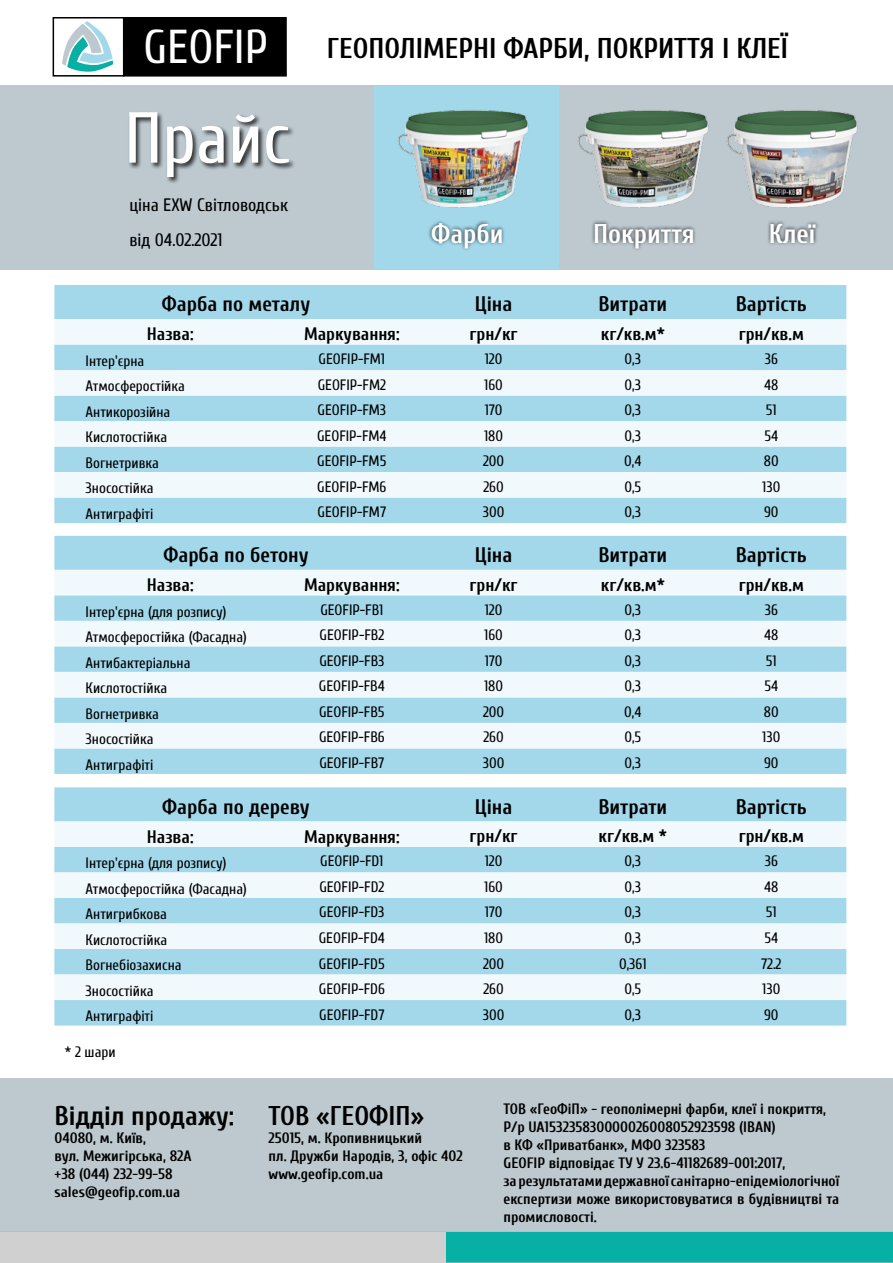
<style>
.page{position:relative;width:893px;height:1263px;background:#fff}
.page>*{position:absolute;margin:0;border:0;box-sizing:border-box;transform-origin:0 0}
.t1{font:72px "Cuprum";color:#fff}
.t2{font:47.4px "Cuprum";color:#fff}
.t3{font:700 28.5px "Cuprum";color:#000}
.t4{font:700 27px "Cuprum";color:#000}
.t5{font:700 27px "Cuprum";color:#fff}
.t6{font:700 21px "Cuprum";color:#000}
.t7{font:700 18px "Cuprum";color:#000}
.t8{font:18px "Cuprum";color:#000}
.t9{font:15px "Cuprum";color:#000}
.t10{font:700 15px/18px "Cuprum";color:#000}
</style>
<div class="page">
<div style="left:0;top:86px;width:893px;height:184px;background:#bdc8cf"></div>
<div style="left:374px;top:86px;width:185px;height:183px;background:#a3d8ea"></div>
<div style="left:124px;top:18px;width:162px;height:58px;background:#000"></div>
<div style="left:123px;top:17px;width:164px;height:60px;border:2px solid #000"></div>
<div style="left:53px;top:17px;width:71px;height:60px;border:2px solid #000"></div>
<svg style="left:62px;top:21px;width:51px;height:51px"></svg>
<img style="left:397px;top:110px;width:132px;height:98px">
<img style="left:727px;top:110px;width:131px;height:98px">
<img style="left:578px;top:110px;width:131px;height:98px">
<div style="left:0;top:1078px;width:893px;height:184px;background:#bdc8cf"></div>
<div style="left:446px;top:1232px;width:447px;height:30px;background:#08afa4"></div>
<div style="left:1px;top:1232px;width:445px;height:30px;background:#d0d0d0"></div>
<div style="left:54px;top:285px;width:792px;height:740px;background:#a3d8ea"></div>
<svg style="left:54px;top:319px;width:792px;height:681px"></svg>
<div style="left:427px;top:220px;width:393px;height:32px;background:#000;opacity:.75"></div>
<div style="left:128px;top:112px;width:168px;height:72px;background:#000;opacity:.75"></div>
<h2 class="t2" style="left:144px;top:13px;width:126px">GEOFIP</h2>
<h1 class="t1" style="left:124px;top:87px;width:167px">Прайс</h1>
<p class="t8" style="left:129px;top:192px;width:160px">ціна EXW Світловодськ</p>
<p class="t8" style="left:129px;top:227px;width:95px">від 04.02.2021</p>
<h3 class="t3" style="left:327px;top:27px;width:463px">ГЕОПОЛІМЕРНІ ФАРБИ, ПОКРИТТЯ І КЛЕЇ</h3>
<h3 class="t5" style="left:431px;top:213px;width:74px">Фарби</h3>
<h3 class="t5" style="left:593px;top:213px;width:103px">Покриття</h3>
<h3 class="t5" style="left:769px;top:213px;width:48px">Клеї</h3>
<h3 class="t6" style="left:162px;top:289px;width:150px">Фарба по металу</h3>
<h3 class="t6" style="left:475px;top:289px;width:39px">Ціна</h3>
<h3 class="t6" style="left:598px;top:289px;width:70px">Витрати</h3>
<h3 class="t6" style="left:736px;top:289px;width:73px">Вартість</h3>
<p class="t7" style="left:147px;top:320px;width:48px">Назва:</p>
<p class="t7" style="left:304px;top:320px;width:97px">Маркування:</p>
<p class="t7" style="left:470px;top:320px;width:49px">грн/кг</p>
<p class="t7" style="left:601px;top:320px;width:65px">кг/кв.м*</p>
<p class="t7" style="left:739px;top:320px;width:67px">грн/кв.м</p>
<p class="t9" style="left:86px;top:350px;width:60px">Інтер'єрна</p>
<p class="t9" style="left:319px;top:348px;width:68px">GEOFIP-FM1</p>
<p class="t9" style="left:485px;top:348px;width:19px">120</p>
<p class="t9" style="left:625px;top:348px;width:18px">0,3</p>
<p class="t9" style="left:765px;top:348px;width:15px">36</p>
<p class="t9" style="left:86px;top:375px;width:101px">Атмосферостійка</p>
<p class="t9" style="left:318px;top:374px;width:70px">GEOFIP-FM2</p>
<p class="t9" style="left:484px;top:374px;width:20px">160</p>
<p class="t9" style="left:625px;top:374px;width:18px">0,3</p>
<p class="t9" style="left:764px;top:374px;width:16px">48</p>
<p class="t9" style="left:86px;top:401px;width:86px">Антикорозійна</p>
<p class="t9" style="left:318px;top:399px;width:70px">GEOFIP-FM3</p>
<p class="t9" style="left:485px;top:399px;width:19px">170</p>
<p class="t9" style="left:625px;top:399px;width:18px">0,3</p>
<p class="t9" style="left:766px;top:399px;width:12px">51</p>
<p class="t9" style="left:86px;top:426px;width:83px">Кислотостійка</p>
<p class="t9" style="left:317px;top:425px;width:71px">GEOFIP-FM4</p>
<p class="t9" style="left:484px;top:425px;width:21px">180</p>
<p class="t9" style="left:625px;top:425px;width:18px">0,3</p>
<p class="t9" style="left:764px;top:425px;width:15px">54</p>
<p class="t9" style="left:86px;top:452px;width:75px">Вогнетривка</p>
<p class="t9" style="left:317px;top:450px;width:71px">GEOFIP-FM5</p>
<p class="t9" style="left:483px;top:450px;width:23px">200</p>
<p class="t9" style="left:624px;top:450px;width:19px">0,4</p>
<p class="t9" style="left:764px;top:450px;width:16px">80</p>
<p class="t9" style="left:86px;top:477px;width:69px">Зносостійка</p>
<p class="t9" style="left:317px;top:476px;width:71px">GEOFIP-FM6</p>
<p class="t9" style="left:483px;top:476px;width:22px">260</p>
<p class="t9" style="left:624px;top:476px;width:18px">0,5</p>
<p class="t9" style="left:762px;top:476px;width:20px">130</p>
<p class="t9" style="left:86px;top:503px;width:69px">Антиграфіті</p>
<p class="t9" style="left:318px;top:501px;width:70px">GEOFIP-FM7</p>
<p class="t9" style="left:483px;top:501px;width:23px">300</p>
<p class="t9" style="left:625px;top:501px;width:18px">0,3</p>
<p class="t9" style="left:764px;top:501px;width:16px">90</p>
<h3 class="t6" style="left:163px;top:539px;width:147px">Фарба по бетону</h3>
<h3 class="t6" style="left:475px;top:539px;width:39px">Ціна</h3>
<h3 class="t6" style="left:598px;top:539px;width:70px">Витрати</h3>
<h3 class="t6" style="left:736px;top:539px;width:73px">Вартість</h3>
<p class="t7" style="left:147px;top:571px;width:48px">Назва:</p>
<p class="t7" style="left:304px;top:571px;width:97px">Маркування:</p>
<p class="t7" style="left:470px;top:571px;width:49px">грн/кг</p>
<p class="t7" style="left:601px;top:571px;width:65px">кг/кв.м*</p>
<p class="t7" style="left:739px;top:571px;width:67px">грн/кв.м</p>
<p class="t9" style="left:86px;top:601px;width:142px">Інтер'єрна (для розпису)</p>
<p class="t9" style="left:320px;top:599px;width:64px">GEOFIP-FB1</p>
<p class="t9" style="left:485px;top:599px;width:19px">120</p>
<p class="t9" style="left:625px;top:599px;width:18px">0,3</p>
<p class="t9" style="left:765px;top:599px;width:15px">36</p>
<p class="t9" style="left:86px;top:626px;width:163px">Атмосферостійка (Фасадна)</p>
<p class="t9" style="left:320px;top:624px;width:66px">GEOFIP-FB2</p>
<p class="t9" style="left:484px;top:624px;width:20px">160</p>
<p class="t9" style="left:625px;top:624px;width:18px">0,3</p>
<p class="t9" style="left:764px;top:624px;width:16px">48</p>
<p class="t9" style="left:86px;top:652px;width:106px">Антибактеріальна</p>
<p class="t9" style="left:319px;top:650px;width:67px">GEOFIP-FB3</p>
<p class="t9" style="left:485px;top:650px;width:19px">170</p>
<p class="t9" style="left:625px;top:650px;width:18px">0,3</p>
<p class="t9" style="left:766px;top:650px;width:12px">51</p>
<p class="t9" style="left:86px;top:677px;width:83px">Кислотостійка</p>
<p class="t9" style="left:319px;top:675px;width:67px">GEOFIP-FB4</p>
<p class="t9" style="left:484px;top:675px;width:21px">180</p>
<p class="t9" style="left:625px;top:675px;width:18px">0,3</p>
<p class="t9" style="left:764px;top:675px;width:15px">54</p>
<p class="t9" style="left:86px;top:703px;width:75px">Вогнетривка</p>
<p class="t9" style="left:319px;top:701px;width:67px">GEOFIP-FB5</p>
<p class="t9" style="left:483px;top:701px;width:23px">200</p>
<p class="t9" style="left:624px;top:701px;width:19px">0,4</p>
<p class="t9" style="left:764px;top:701px;width:16px">80</p>
<p class="t9" style="left:86px;top:728px;width:69px">Зносостійка</p>
<p class="t9" style="left:319px;top:726px;width:67px">GEOFIP-FB6</p>
<p class="t9" style="left:483px;top:726px;width:22px">260</p>
<p class="t9" style="left:624px;top:726px;width:18px">0,5</p>
<p class="t9" style="left:762px;top:726px;width:20px">130</p>
<p class="t9" style="left:86px;top:754px;width:69px">Антиграфіті</p>
<p class="t9" style="left:319px;top:752px;width:66px">GEOFIP-FB7</p>
<p class="t9" style="left:483px;top:752px;width:23px">300</p>
<p class="t9" style="left:625px;top:752px;width:18px">0,3</p>
<p class="t9" style="left:764px;top:752px;width:16px">90</p>
<h3 class="t6" style="left:162px;top:791px;width:149px">Фарба по дереву</h3>
<h3 class="t6" style="left:475px;top:791px;width:39px">Ціна</h3>
<h3 class="t6" style="left:598px;top:791px;width:70px">Витрати</h3>
<h3 class="t6" style="left:736px;top:791px;width:73px">Вартість</h3>
<p class="t7" style="left:147px;top:823px;width:48px">Назва:</p>
<p class="t7" style="left:304px;top:823px;width:97px">Маркування:</p>
<p class="t7" style="left:470px;top:823px;width:49px">грн/кг</p>
<p class="t7" style="left:599px;top:823px;width:70px">кг/кв.м *</p>
<p class="t7" style="left:739px;top:823px;width:67px">грн/кв.м</p>
<p class="t9" style="left:86px;top:852px;width:142px">Інтер'єрна (для розпису)</p>
<p class="t9" style="left:320px;top:850px;width:65px">GEOFIP-FD1</p>
<p class="t9" style="left:485px;top:850px;width:19px">120</p>
<p class="t9" style="left:625px;top:850px;width:18px">0,3</p>
<p class="t9" style="left:765px;top:850px;width:15px">36</p>
<p class="t9" style="left:86px;top:878px;width:163px">Атмосферостійка (Фасадна)</p>
<p class="t9" style="left:319px;top:876px;width:66px">GEOFIP-FD2</p>
<p class="t9" style="left:484px;top:876px;width:20px">160</p>
<p class="t9" style="left:625px;top:876px;width:18px">0,3</p>
<p class="t9" style="left:764px;top:876px;width:16px">48</p>
<p class="t9" style="left:86px;top:903px;width:83px">Антигрибкова</p>
<p class="t9" style="left:319px;top:902px;width:67px">GEOFIP-FD3</p>
<p class="t9" style="left:485px;top:902px;width:19px">170</p>
<p class="t9" style="left:625px;top:902px;width:18px">0,3</p>
<p class="t9" style="left:766px;top:902px;width:12px">51</p>
<p class="t9" style="left:86px;top:929px;width:83px">Кислотостійка</p>
<p class="t9" style="left:319px;top:927px;width:68px">GEOFIP-FD4</p>
<p class="t9" style="left:484px;top:927px;width:21px">180</p>
<p class="t9" style="left:625px;top:927px;width:18px">0,3</p>
<p class="t9" style="left:764px;top:927px;width:15px">54</p>
<p class="t9" style="left:86px;top:954px;width:97px">Вогнебіозахисна</p>
<p class="t9" style="left:319px;top:953px;width:67px">GEOFIP-FD5</p>
<p class="t9" style="left:483px;top:953px;width:23px">200</p>
<p class="t9" style="left:619px;top:953px;width:29px">0,361</p>
<p class="t9" style="left:761px;top:953px;width:22px">72.2</p>
<p class="t9" style="left:86px;top:980px;width:69px">Зносостійка</p>
<p class="t9" style="left:319px;top:978px;width:67px">GEOFIP-FD6</p>
<p class="t9" style="left:483px;top:978px;width:22px">260</p>
<p class="t9" style="left:624px;top:978px;width:18px">0,5</p>
<p class="t9" style="left:762px;top:978px;width:20px">130</p>
<p class="t9" style="left:86px;top:1005px;width:69px">Антиграфіті</p>
<p class="t9" style="left:319px;top:1004px;width:67px">GEOFIP-FD7</p>
<p class="t9" style="left:483px;top:1004px;width:23px">300</p>
<p class="t9" style="left:625px;top:1004px;width:18px">0,3</p>
<p class="t9" style="left:764px;top:1004px;width:16px">90</p>
<p class="t9" style="left:65px;top:1041px;width:52px">* 2 шари</p>
<h3 class="t4" style="left:55px;top:1095px;width:181px">Відділ продажу:</h3>
<p class="t10" style="left:55px;top:1128px;width:139px">04080, м. Київ,<br>вул. Межигірська, 82А +38 (044) 232-99-58 sales@geofip.com.ua</p>
<h3 class="t4" style="left:269px;top:1095px;width:157px">ТОВ «ГЕОФIП»</h3>
<p class="t10" style="left:269px;top:1128px;width:196px">25015, м. Кропивницький<br>пл. Дружби Народів, 3, офіс 402 www.geofip.com.ua</p>
<p class="t10" style="left:503px;top:1099px;width:337px">ТОВ «ГеоФіП» - геополімерні фарби, клеї і покриття, Р/р UA153235830000026008052923598 (IBAN)<br>в КФ «Приватбанк», МФО 323583<br>GEOFIP відповідає ТУ У 23.6-41182689-001:2017,<br>за результатами державної санітарно-епідеміологічної експертизи може використовуватися в будівництві та промисловості.</p>
</div>
